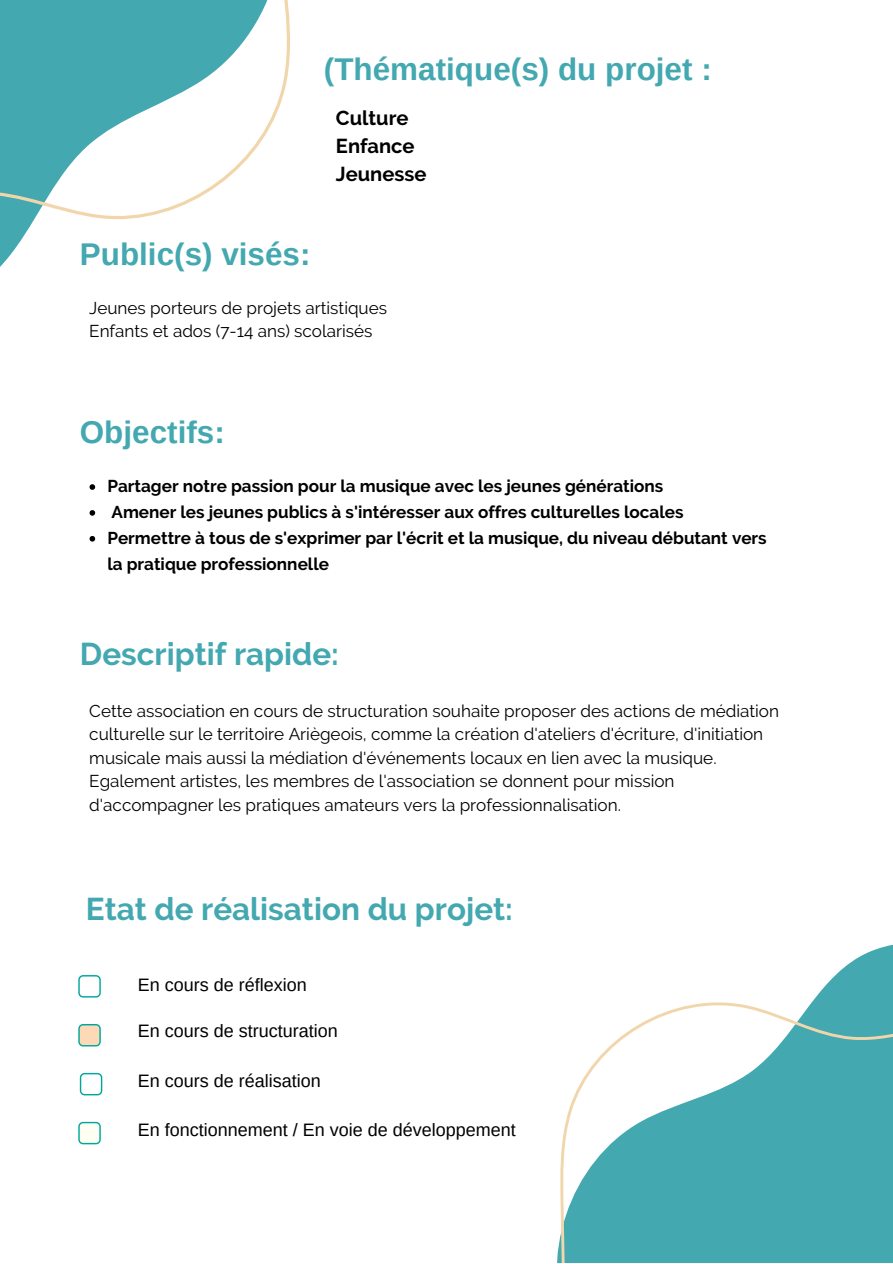
<style>
.page{position:relative;width:893px;height:1264px;background:#fff}
.page>*{position:absolute;margin:0;border:0;box-sizing:border-box;transform-origin:0 0}
.t1{font:700 31.35px "Arimo";color:#43a8b0}
.t2{font:700 31.35px "Raleway";color:#43a8b0}
.t3{font:700 20.1px/28px "Raleway";color:#000}
.t4{font:18px "Arimo";color:#000}
.t5{font:17.1px/23.5px "Raleway";color:#000}
.t6{font:700 17.1px/25.8px "Raleway";color:#000}
</style>
<div class="page">
<svg style="left:557px;top:945px;width:335px;height:317px"></svg>
<svg style="left:0;top:0;width:290px;height:267px"></svg>
<svg style="left:78px;top:975px;width:23px;height:22px"></svg>
<svg style="left:78px;top:1024px;width:23px;height:22px"></svg>
<svg style="left:80px;top:1072px;width:22px;height:23px"></svg>
<svg style="left:78px;top:1121px;width:23px;height:23px"></svg>
<svg style="left:89px;top:484px;width:6px;height:6px"></svg>
<svg style="left:89px;top:510px;width:6px;height:5px"></svg>
<svg style="left:89px;top:536px;width:6px;height:5px"></svg>
<h1 class="t1" style="left:324px;top:51px;width:389px">(Thématique(s) du projet :</h1>
<h1 class="t1" style="left:80px;top:237px;width:232px">Public(s) visés:</h1>
<p class="t3" style="left:336px;top:104px;width:92px">Culture<br>Enfance<br>Jeunesse</p>
<p class="t5" style="left:89px;top:296px;width:299px">Jeunes porteurs de projets artistiques<br>Enfants et ados (7-14 ans) scolarisés</p>
<h1 class="t1" style="left:80px;top:414px;width:146px">Objectifs:</h1>
<p class="t6" style="left:107px;top:473px;width:660px">Partager notre passion pour la musique avec les jeunes générations<br>Amener les jeunes publics à s'intéresser aux offres culturelles locales Permettre à tous de s'exprimer par l'écrit et la musique, du niveau débutant vers la pratique professionnelle</p>
<h1 class="t2" style="left:80px;top:635px;width:261px">Descriptif rapide:</h1>
<p class="t5" style="left:89px;top:698px;width:691px">Cette association en cours de structuration souhaite proposer des actions de médiation culturelle sur le territoire Ariègeois, comme la création d'ateliers d'écriture, d'initiation musicale mais aussi la médiation d'événements locaux en lien avec la musique.<br>Egalement artistes, les membres de l'association se donnent pour mission d'accompagner les pratiques amateurs vers la professionnalisation.</p>
<h1 class="t2" style="left:86px;top:890px;width:428px">Etat de réalisation du projet:</h1>
<p class="t4" style="left:138px;top:974px;width:170px">En cours de réflexion</p>
<p class="t4" style="left:138px;top:1021px;width:201px">En cours de structuration</p>
<p class="t4" style="left:138px;top:1070px;width:184px">En cours de réalisation</p>
<p class="t4" style="left:138px;top:1119px;width:379px">En fonctionnement / En voie de développement</p>
</div>
